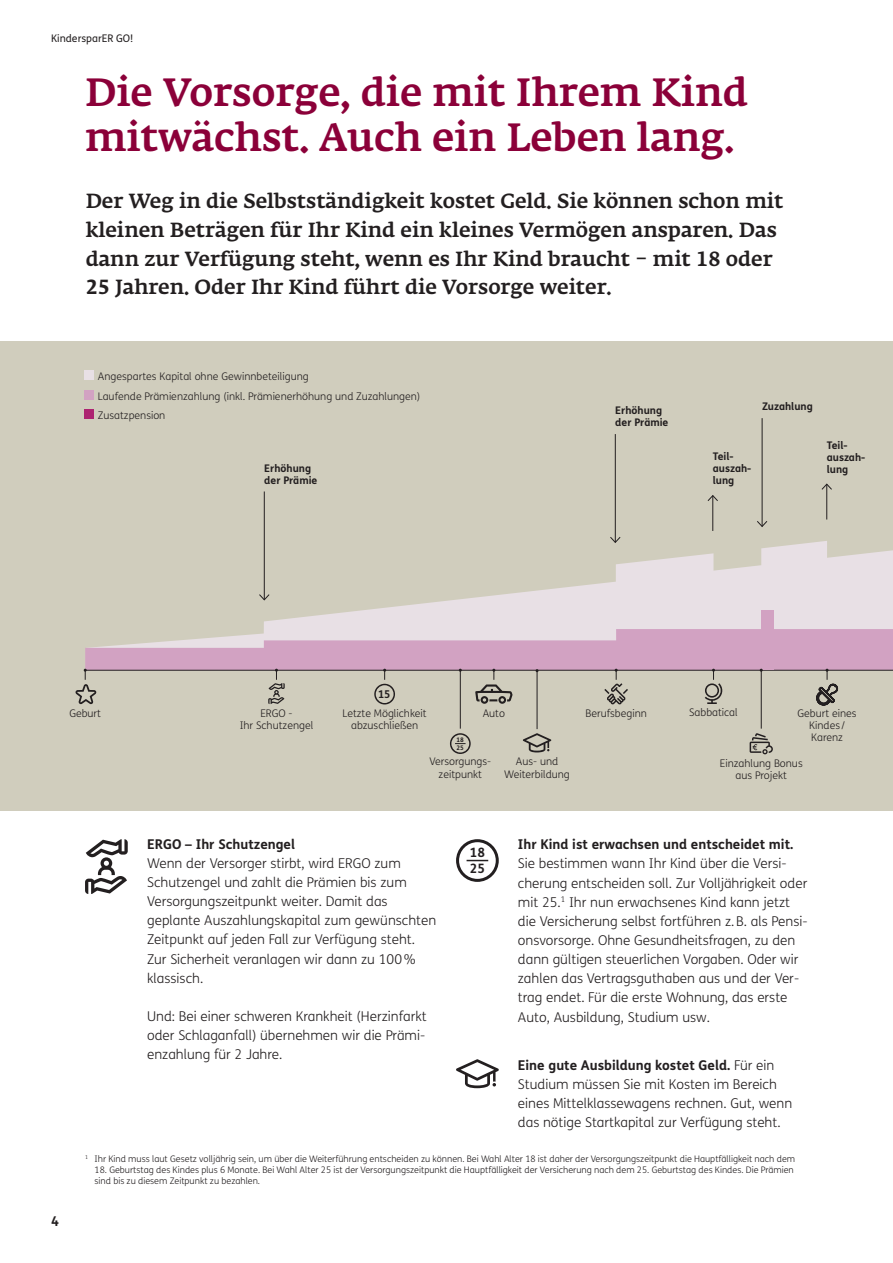
<style>
.page{position:relative;width:893px;height:1263px;background:#fff}
.page>*{position:absolute;margin:0;border:0;box-sizing:border-box;transform-origin:0 0}
.t1{font:500 39px/44.8px "Fedra Serif A Pro";color:#8b0039}
.Subline_Fedra_Medium_13_5pt{font:500 20.25px/28.7px "Fedra Serif A Pro";color:#231f20}
.Copy_FS_Me_Light_9pt{font:300 13.5px/19.2px "FS Me";color:#231f20}
.Copy_FS_Me_Light_9pt-2{font:700 13.5px "FS Me";color:#231f20}
.Page_number_left_FS_Me_Bold_9pt{font:700 13.5px "FS Me";color:#231f20}
.t2{font:700 12.9px "FS Me";color:#231f20}
.t3{font:700 10.8px "FS Me";color:#231f20}
.t4{font:300 10.5px/12.1px "FS Me";color:#231f20;text-align:center}
.t5{font:700 10.5px/12.1px "FS Me";color:#231f20}
.Column_title_left_FS_Me_Regular_7pt{font:10.5px "FS Me";color:#231f20}
.Footnote_FS_Me_Light_6pt{font:300 9px "FS Me";color:#231f20}
.t6{font:700 6.3px "FS Me";color:#231f20}
.s1{font-weight:700}
</style>
<div class="page">
<svg style="left:456px;top:839px;width:43px;height:43px"></svg>
<div style="left:0;top:342px;width:893px;height:469px;background:#d0cdbd"></div>
<svg style="left:263px;top:550px;width:630px;height:79px;fill:#e8e0e5"></svg>
<div style="left:84px;top:371px;width:10px;height:9px;background:#e8e0e5"></div>
<div style="left:84px;top:391px;width:10px;height:9px;background:#d2a2c2"></div>
<div style="left:84px;top:410px;width:10px;height:9px;background:#ad2471"></div>
<svg style="left:616px;top:553px;width:97px;height:45px;background:#e4dddf"></svg>
<hr style="left:264px;top:491px;width:1px;height:109px;background:#231f20">
<svg style="left:259px;top:593px;width:11px;height:8px"></svg>
<hr style="left:615px;top:434px;width:1px;height:108px;background:#231f20">
<svg style="left:610px;top:536px;width:11px;height:7px"></svg>
<svg style="left:761px;top:541px;width:66px;height:41px;background:#e5dee1"></svg>
<div style="left:761px;top:610px;width:13px;height:59px;background:#d2a2c2"></div>
<svg style="left:523px;top:733px;width:28px;height:19px"></svg>
<hr style="left:537px;top:671px;width:1px;height:58px;background:#231f20">
<hr style="left:761px;top:670px;width:1px;height:59px;background:#231f20">
<svg style="left:750px;top:733px;width:23px;height:21px"></svg>
<hr style="left:762px;top:418px;width:1px;height:108px;background:#231f20">
<svg style="left:757px;top:520px;width:11px;height:7px"></svg>
<hr style="left:712px;top:496px;width:1px;height:35px;background:#231f20">
<svg style="left:707px;top:495px;width:11px;height:7px"></svg>
<hr style="left:826px;top:484px;width:1px;height:35px;background:#231f20">
<svg style="left:821px;top:483px;width:11px;height:7px"></svg>
<svg style="left:85px;top:839px;width:43px;height:55px"></svg>
<svg style="left:456px;top:1059px;width:43px;height:29px"></svg>
<hr style="left:460px;top:670px;width:1px;height:59px;background:#231f20">
<svg style="left:75px;top:629px;width:818px;height:76px"></svg>
<svg style="left:450px;top:733px;width:21px;height:21px"></svg>
<p class="Column_title_left_FS_Me_Regular_7pt" style="left:51px;top:31px;width:84px">KindersparER GO!</p>
<p class="t1" style="left:85px;top:70px;width:664px">Die Vorsorge, die mit Ihrem Kind mitwächst. Auch ein Leben lang.</p>
<p class="Subline_Fedra_Medium_13_5pt" style="left:86px;top:187px;width:699px">Der Weg in die Selbstständigkeit kostet Geld. Sie können schon mit kleinen Beträgen für Ihr Kind ein kleines Vermögen ansparen. Das dann zur Verfügung steht, wenn es Ihr Kind braucht – mit 18 oder 25 Jahren. Oder Ihr Kind führt die Vorsorge weiter.</p>
<p class="t4" style="left:98px;top:370px;width:212px">Angespartes Kapital ohne Gewinnbeteiligung</p>
<p class="t4" style="left:98px;top:390px;width:324px">Laufende Prämienzahlung (inkl. Prämienerhöhung und Zuzahlungen)</p>
<p class="t4" style="left:98px;top:409px;width:69px">Zusatzpension</p>
<p class="t5" style="left:264px;top:461px;width:48px">Erhöhung</p>
<p class="t5" style="left:264px;top:473px;width:55px">der Prämie</p>
<p class="t5" style="left:615px;top:404px;width:48px">Erhöhung</p>
<p class="t5" style="left:615px;top:416px;width:55px">der Prämie</p>
<p class="t5" style="left:762px;top:400px;width:52px">Zuzahlung</p>
<p class="t5" style="left:713px;top:450px;width:22px">Teil-</p>
<p class="t5" style="left:713px;top:462px;width:40px">auszah&shy;lung</p>
<p class="t5" style="left:827px;top:438px;width:22px">Teil-</p>
<p class="t5" style="left:827px;top:451px;width:40px">auszah&shy;lung</p>
<p class="t4" style="left:69px;top:706px;width:33px">Geburt</p>
<p class="t3" style="left:378px;top:686px;width:14px">15</p>
<p class="t4" style="left:343px;top:707px;width:86px">Letzte Möglichkeit abzuschließen</p>
<p class="t4" style="left:260px;top:706px;width:33px">ERGO ‑</p>
<p class="t4" style="left:585px;top:707px;width:63px">Berufsbeginn</p>
<p class="t4" style="left:240px;top:719px;width:75px">Ihr Schutzengel</p>
<p class="t4" style="left:483px;top:706px;width:24px">Auto</p>
<p class="t6" style="left:457px;top:735px;width:9px">18</p>
<p class="t6" style="left:457px;top:742px;width:9px">25</p>
<p class="t4" style="left:429px;top:755px;width:63px">Versorgungs&shy;zeitpunkt</p>
<p class="t4" style="left:516px;top:755px;width:44px">Aus- und</p>
<p class="t4" style="left:504px;top:767px;width:67px">Weiterbildung</p>
<p class="t4" style="left:689px;top:705px;width:50px">Sabbatical</p>
<p class="t4" style="left:797px;top:707px;width:61px">Geburt eines<br>Kindes /</p>
<p class="t4" style="left:811px;top:731px;width:33px">Karenz</p>
<p class="t4" style="left:720px;top:757px;width:85px">Einzahlung Bonus aus Projekt</p>
<p class="Copy_FS_Me_Light_9pt-2" style="left:147px;top:833px;width:150px">ERGO – Ihr Schutzengel</p>
<p class="Copy_FS_Me_Light_9pt" style="left:147px;top:853px;width:261px">Wenn der Versorger stirbt, wird ERGO zum<br>Schutzengel und zahlt die Prämien bis zum</p>
<p class="Copy_FS_Me_Light_9pt" style="left:147px;top:891px;width:291px">Versorgungszeitpunkt weiter. Damit das geplante Auszahlungskapital zum gewünschten Zeitpunkt auf jeden Fall zur Verfügung steht.<br>Zur Sicherheit veranlagen wir dann zu 100% klassisch.</p>
<p class="Copy_FS_Me_Light_9pt" style="left:147px;top:1006px;width:281px;text-align:justify">Und: Bei einer schweren Krankheit (Herzinfarkt oder Schlaganfall) übernehmen wir die Prämi&shy;enzahlung für 2 Jahre.</p>
<p class="t2" style="left:470px;top:843px;width:17px">18</p>
<p class="t2" style="left:470px;top:858px;width:17px">25</p>
<p class="Copy_FS_Me_Light_9pt" style="left:518px;top:835px;width:291px"><span class="s1">Ihr Kind ist erwachsen und entscheidet mit.<br></span>Sie bestimmen wann Ihr Kind über die Versi&shy;cherung entscheiden soll. Zur Volljährigkeit oder mit 25.<sup>1</sup> Ihr nun erwachsenes Kind kann jetzt die Versicherung selbst fortführen z.B. als Pensi&shy;onsvorsorge. Ohne Gesundheitsfragen, zu den dann gültigen steuerlichen Vorgaben. Oder wir zahlen das Vertragsguthaben aus und der Ver&shy;trag endet. Für die erste Wohnung, das erste Auto, Ausbildung, Studium usw.</p>
<p class="Copy_FS_Me_Light_9pt" style="left:518px;top:1055px;width:276px"><span class="s1">Eine gute Ausbildung kostet Geld.</span> Für ein Studium müssen Sie mit Kosten im Bereich eines Mittelklassewagens rechnen. Gut, wenn das nötige Startkapital zur Verfügung steht.</p>
<p class="Page_number_left_FS_Me_Bold_9pt" style="left:51px;top:1211px;width:9px">4</p>
<p class="Footnote_FS_Me_Light_6pt" style="left:85px;top:1153px;width:712px"><sup>1</sup> Ihr Kind muss laut Gesetz volljährig sein, um über die Weiterführung entscheiden zu können. Bei Wahl Alter 18 ist daher der Versorgungszeitpunkt die Hauptfälligkeit nach dem</p>
<p class="Footnote_FS_Me_Light_6pt" style="left:95px;top:1164px;width:701px">18. Geburtstag des Kindes plus 6 Monate. Bei Wahl Alter 25 ist der Versorgungszeitpunkt die Hauptfälligkeit der Versicherung nach dem 25. Geburtstag des Kindes. Die Prämien</p>
<p class="Footnote_FS_Me_Light_6pt" style="left:95px;top:1174px;width:167px">sind bis zu diesem Zeitpunkt zu bezahlen.</p>
</div>
